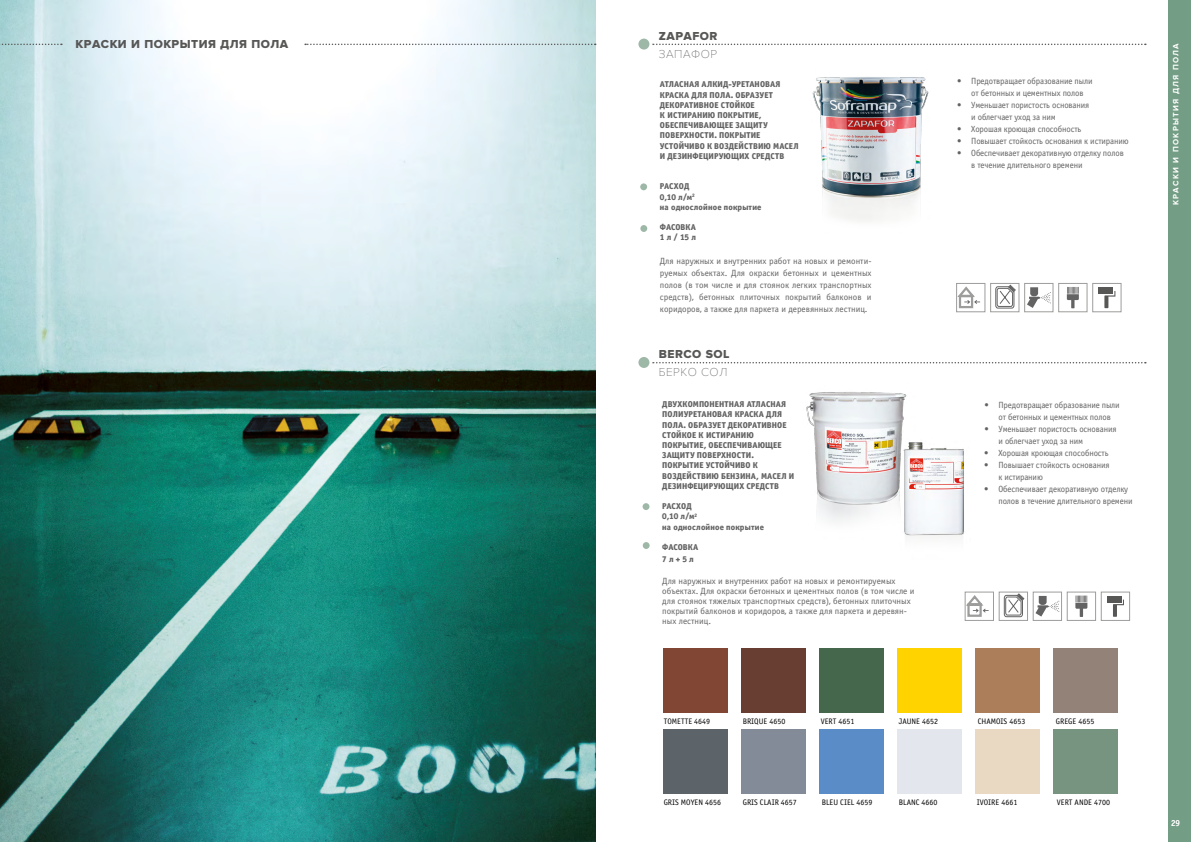
<style>
.page{position:relative;width:1191px;height:842px;background:#fff}
.page>*{position:absolute;margin:0;border:0;box-sizing:border-box;transform-origin:0 0}
.t1{font:12px "Proxima Nova Extrabld";letter-spacing:.04em;color:#575756}
.t2{font:100 12px "Proxima Nova T";letter-spacing:.04em;color:#575756}
.t3{font:9px/12px "Officina Sans Book C";letter-spacing:-.015em;color:#646363}
.t4{font:9px "Officina Sans Book C";color:#fff}
.t5{font:8.5px/10.2px "Officina Sans Extra Bold C";letter-spacing:.015em;color:#646363}
.t6{font:8px "Officina Sans Book C";color:#000}
.t7{font:700 8px "Proxima Nova";letter-spacing:.15em;color:#fff}
</style>
<div class="page">
<img style="left:0;top:0;width:595px;height:842px">
<div style="left:1168px;top:0;width:23px;height:842px;background:#749d85"></div>
<svg style="left:652px;top:44px;width:493px;height:1px"></svg>
<div style="left:637px;top:37px;width:14px;height:14px;background:#9eb8a7;border-radius:50%"></div>
<div style="left:635px;top:36px;width:17px;height:17px;border:3px solid #fff;border-radius:50%"></div>
<svg style="left:652px;top:362px;width:493px;height:1px"></svg>
<div style="left:637px;top:355px;width:14px;height:14px;background:#9eb8a7;border-radius:50%"></div>
<div style="left:635px;top:354px;width:17px;height:17px;border:3px solid #fff;border-radius:50%"></div>
<div style="left:638px;top:182px;width:10px;height:10px;background:#9eb8a7;border-radius:50%"></div>
<div style="left:637px;top:180px;width:13px;height:13px;border:3px solid #fff;border-radius:50%"></div>
<div style="left:639px;top:224px;width:10px;height:9px;background:#9eb8a7;border-radius:50%"></div>
<div style="left:637px;top:222px;width:13px;height:13px;border:3px solid #fff;border-radius:50%"></div>
<div style="left:956px;top:283px;width:29px;height:29px;border:1px solid #9d9d9c"></div>
<svg style="left:956px;top:285px;width:24px;height:24px"></svg>
<div style="left:990px;top:283px;width:29px;height:29px;border:1px solid #9d9d9c"></div>
<svg style="left:995px;top:285px;width:21px;height:24px"></svg>
<div style="left:1024px;top:283px;width:29px;height:29px;border:1px solid #9d9d9c"></div>
<svg style="left:1027px;top:287px;width:23px;height:21px"></svg>
<div style="left:1058px;top:283px;width:29px;height:29px;border:1px solid #9d9d9c"></div>
<svg style="left:1066px;top:287px;width:13px;height:21px"></svg>
<div style="left:1092px;top:283px;width:29px;height:29px;border:1px solid #9d9d9c"></div>
<div style="left:1098px;top:287px;width:15px;height:7px;background:#575756"></div>
<svg style="left:1104px;top:291px;width:11px;height:17px"></svg>
<img style="left:812px;top:77px;width:117px;height:144px">
<div style="left:819px;top:729px;width:64px;height:64px;background:#5a8dc8"></div>
<div style="left:663px;top:729px;width:64px;height:64px;background:#5c6469"></div>
<div style="left:663px;top:648px;width:64px;height:64px;background:#824734"></div>
<div style="left:741px;top:648px;width:64px;height:64px;background:#683e32"></div>
<div style="left:819px;top:648px;width:64px;height:64px;background:#45684c"></div>
<div style="left:897px;top:648px;width:64px;height:64px;background:#ffd300"></div>
<div style="left:975px;top:648px;width:64px;height:64px;background:#ad7e5a"></div>
<div style="left:641px;top:502px;width:10px;height:10px;background:#9eb8a7;border-radius:50%"></div>
<div style="left:639px;top:500px;width:13px;height:13px;border:3px solid #fff;border-radius:50%"></div>
<div style="left:641px;top:541px;width:10px;height:9px;background:#9eb8a7;border-radius:50%"></div>
<div style="left:639px;top:539px;width:13px;height:13px;border:3px solid #fff;border-radius:50%"></div>
<img style="left:806px;top:392px;width:101px;height:130px">
<div style="left:964px;top:592px;width:30px;height:29px;border:1px solid #9d9d9c"></div>
<svg style="left:964px;top:594px;width:24px;height:24px"></svg>
<div style="left:998px;top:592px;width:30px;height:29px;border:1px solid #9d9d9c"></div>
<svg style="left:1003px;top:593px;width:21px;height:25px"></svg>
<div style="left:1032px;top:592px;width:30px;height:29px;border:1px solid #9d9d9c"></div>
<svg style="left:1035px;top:596px;width:24px;height:21px"></svg>
<div style="left:1066px;top:592px;width:30px;height:29px;border:1px solid #9d9d9c"></div>
<svg style="left:1075px;top:595px;width:12px;height:22px"></svg>
<div style="left:1100px;top:592px;width:30px;height:29px;border:1px solid #9d9d9c"></div>
<div style="left:1106px;top:596px;width:15px;height:7px;background:#575756"></div>
<svg style="left:1113px;top:600px;width:11px;height:17px"></svg>
<img style="left:896px;top:438px;width:68px;height:99px">
<svg style="left:305px;top:44px;width:291px;height:1px"></svg>
<svg style="left:0;top:44px;width:62px;height:1px"></svg>
<h1 class="t1" style="left:76px;top:37px;width:214px">КРАСКИ И ПОКРЫТИЯ ДЛЯ ПОЛА</h1>
<h1 class="t1" style="left:659px;top:29px;width:60px">ZAPAFOR</h1>
<h1 class="t2" style="left:659px;top:47px;width:60px">ЗАПАФОР</h1>
<p class="t5" style="left:660px;top:79px;width:140px">АТЛАСНАЯ АЛКИД-УРЕТАНОВАЯ<br>КРАСКА ДЛЯ ПОЛА. ОБРАЗУЕТ<br>ДЕКОРАТИВНОЕ СТОЙКОЕ<br>К ИСТИРАНИЮ ПОКРЫТИЕ,<br>ОБЕСПЕЧИВАЮЩЕЕ ЗАЩИТУ<br>ПОВЕРХНОСТИ. ПОКРЫТИЕ<br>УСТОЙЧИВО К ВОЗДЕЙСТВИЮ МАСЕЛ<br>И ДЕЗИНФЕЦИРУЮЩИХ СРЕДСТВ</p>
<p class="t5" style="left:660px;top:181px;width:103px">РАСХОД<br>0,10 л/м<sup>2<br></sup>на однослойное покрытие</p>
<p class="t5" style="left:660px;top:222px;width:38px">ФАСОВКА<br>1 л / 15 л</p>
<p class="t3" style="left:660px;top:255px;width:213px;text-align:justify">Для наружных и внутренних работ на новых и ремонти&shy;руемых объектах. Для окраски бетонных и цементных полов (в том числе и для стоянок легких транспортных средств), бетонных плиточных покрытий балконов и коридоров, а также для паркета и деревянных лестниц.</p>
<h1 class="t1" style="left:659px;top:347px;width:72px">BERCO SOL</h1>
<h1 class="t2" style="left:659px;top:365px;width:70px">БЕРКО СОЛ</h1>
<p class="t5" style="left:662px;top:399px;width:133px">ДВУХКОМПОНЕНТНАЯ АТЛАСНАЯ<br>ПОЛИУРЕТАНОВАЯ КРАСКА ДЛЯ<br>ПОЛА. ОБРАЗУЕТ ДЕКОРАТИВНОЕ<br>СТОЙКОЕ К ИСТИРАНИЮ<br>ПОКРЫТИЕ, ОБЕСПЕЧИВАЮЩЕЕ<br>ЗАЩИТУ ПОВЕРХНОСТИ.<br>ПОКРЫТИЕ УСТОЙЧИВО К<br>ВОЗДЕЙСТВИЮ БЕНЗИНА, МАСЕЛ И<br>ДЕЗИНФЕЦИРУЮЩИХ СРЕДСТВ</p>
<p class="t5" style="left:662px;top:501px;width:103px">РАСХОД<br>0,10 л/м<sup>2<br></sup>на однослойное покрытие</p>
<p class="t5" style="left:662px;top:541px;width:38px;line-height:12px">ФАСОВКА<br>7 л + 5 л</p>
<p class="t3" style="left:662px;top:576px;width:254px;line-height:10px">Для наружных и внутренних работ на новых и ремонтируемых объектах. Для окраски бетонных и цементных полов (в том числе и для стоянок тяжелых транспортных средств), бетонных плиточных покрытий балконов и коридоров, а также для паркета и деревян&shy;ных лестниц.</p>
<p class="t3" style="left:957px;top:75px;width:137px;text-align:center">• Предотвращает образование пыли от бетонных и цементных полов</p>
<p class="t3" style="left:971px;top:99px;width:120px;text-indent:-14px">• Уменьшает пористость основания и облегчает уход за ним</p>
<p class="t3" style="left:957px;top:123px;width:126px">• Хорошая кроющая способность</p>
<p class="t3" style="left:957px;top:135px;width:173px">• Повышает стойкость основания к истиранию</p>
<p class="t3" style="left:971px;top:147px;width:154px;text-indent:-14px">• Обеспечивает декоративную отделку полов в течение длительного времени</p>
<p class="t3" style="left:984px;top:399px;width:137px;text-align:center">• Предотвращает образование пыли от бетонных и цементных полов</p>
<p class="t3" style="left:998px;top:423px;width:120px;text-indent:-14px">• Уменьшает пористость основания и облегчает уход за ним</p>
<p class="t3" style="left:984px;top:447px;width:126px">• Хорошая кроющая способность</p>
<p class="t3" style="left:998px;top:459px;width:113px;text-indent:-14px">• Повышает стойкость основания к истиранию</p>
<p class="t3" style="left:998px;top:483px;width:136px;text-indent:-14px">• Обеспечивает декоративную отделку полов в течение длительного времени</p>
<p class="t6" style="left:663px;top:717px;width:48px">TOMETTE 4649</p>
<p class="t6" style="left:742px;top:717px;width:44px">BRIQUE 4650</p>
<p class="t6" style="left:820px;top:717px;width:35px">VERT 4651</p>
<p class="t6" style="left:898px;top:717px;width:41px">JAUNE 4652</p>
<p class="t6" style="left:977px;top:717px;width:49px">CHAMOIS 4653</p>
<p class="t6" style="left:1055px;top:717px;width:40px">GREGE 4655</p>
<p class="t6" style="left:663px;top:797px;width:59px">GRIS MOYEN 4656</p>
<p class="t6" style="left:742px;top:797px;width:56px">GRIS CLAIR 4657</p>
<p class="t6" style="left:821px;top:797px;width:52px">BLEU CIEL 4659</p>
<p class="t6" style="left:898px;top:797px;width:40px">BLANC 4660</p>
<p class="t6" style="left:976px;top:797px;width:42px">IVOIRE 4661</p>
<p class="t6" style="left:1056px;top:797px;width:55px">VERT ANDE 4700</p>
<p class="t7" style="left:1171px;top:205px;width:163px;rotate:-90deg">КРАСКИ И ПОКРЫТИЯ ДЛЯ ПОЛА</p>
<p class="t4" style="left:1171px;top:818px;width:10px">29</p>
</div>
